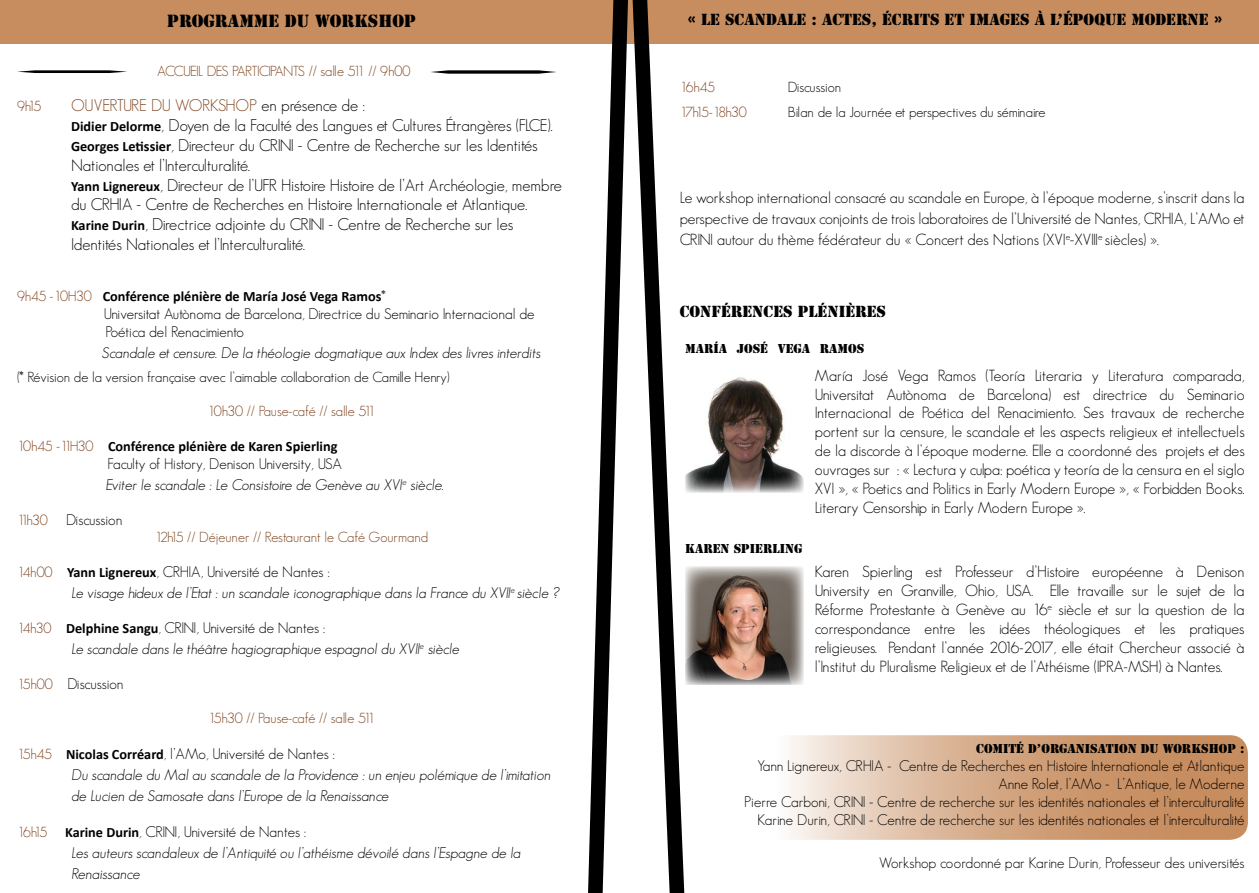
<style>
.page{position:relative;width:1259px;height:893px;background:#fff}
.page>*{position:absolute;margin:0;border:0;box-sizing:border-box;transform-origin:0 0}
.t1{font:300 16.5px/19.8px "Geosans";color:#000}
.t2{font:16.5px "Stencil Std";color:#000}
.t3{font:300 15.75px/18.9px "Geosans";color:#000;text-align:justify}
.t4{font:300 15px/21px "Geosans";color:#000}
.t5{font:15px "Stencil Std";color:#000}
.t6{font:300 14.25px "Geosans";color:#000}
.t7{font:300 14.25px "Geosans";color:#7e421c}
.t8{font:700 14.25px "Calibri";color:#000}
.t9{font:300 14.25px "Geosans";letter-spacing:-.05em;color:#7e421c}
.t10{font:300 14.25px "Geosans";letter-spacing:-.1em;color:#7e421c}
.t11{font:300 14.25px "Geosans";letter-spacing:-.03em;color:#7e421c}
.t12{font:12px "Stencil Std";color:#000}
.s1{color:#7e421c}
.s2{font-family:"Calibri";font-weight:700;font-size:14.25px}
.s3{font-family:"Geosans";font-weight:300;color:#7e421c}
.s4{font-family:"Geosans";font-weight:300}
.s5{font-size:14.25px;color:#7e421c}
.s6{font-size:14.25px}
</style>
<div class="page">
<svg style="left:707px;top:735px;width:541px;height:105px"></svg>
<div style="left:0;top:0;width:1259px;height:44px;background:#c78d5f"></div>
<svg style="left:588px;top:0;width:40px;height:893px"></svg>
<svg style="left:632px;top:0;width:52px;height:893px"></svg>
<svg style="left:17px;top:70px;width:110px;height:3px"></svg>
<svg style="left:431px;top:70px;width:125px;height:4px"></svg>
<img style="left:685px;top:566px;width:119px;height:119px">
<img style="left:685px;top:377px;width:119px;height:115px">
<p class="t2" style="left:167px;top:11px;width:250px">PROGRAMME DU WORKSHOP</p>
<p class="t9" style="left:157px;top:63px;width:255px">ACCUEIL DES PARTICIPANTS // salle 511 // 9h00</p>
<p class="t11" style="left:17px;top:98px;width:26px">9h15</p>
<p class="t1" style="left:71px;top:96px;width:492px"><span class="s1">OUVERTURE DU WORKSHOP</span> en présence de :<br><span class="s2">Didier Delorme</span>, Doyen de la Faculté des Langues et Cultures Étrangères (FLCE).<br><span class="s2">Georges Letissier</span>, Directeur du CRINI - Centre de Recherche sur les Identités Nationales et l’Interculturalité.<br><span class="s2">Yann Lignereux</span>, Directeur de l’UFR Histoire Histoire de l’Art Archéologie, membre du CRHIA - Centre de Recherches en Histoire Internationale et Atlantique.<br><span class="s2">Karine Durin</span>, Directrice adjointe du CRINI - Centre de Recherche sur les Identités Nationales et l’Interculturalité.</p>
<p class="t8" style="left:17px;top:287px;width:370px"><span class="s3">9h45 -10H30</span> Conférence plénière de María José Vega Ramos<span class="s4">*</span></p>
<p class="t4" style="left:104px;top:305px;width:432px;line-height:18px">Universitat Autònoma de Barcelona, Directrice du Seminario Internacional de<br>Poética del Renacimiento</p>
<p class="t4" style="left:102px;top:343px;width:442px">Scandale et censure. De la théologie dogmatique aux Index des livres interdits</p>
<p class="t6" style="left:17px;top:369px;width:434px">(* Révision de la version française avec l’aimable collaboration de Camille Henry)</p>
<p class="t7" style="left:208px;top:404px;width:169px">10h30 // Pause-café // salle 511</p>
<p class="t8" style="left:17px;top:437px;width:322px"><span class="s3">10h45 -11H30</span> Conférence plénière de Karen Spierling</p>
<p class="t4" style="left:105px;top:453px;width:341px">Faculty of History, Denison University, USA<br>Eviter le scandale : Le Consistoire de Genève au XVI<sup>e</sup> siècle.</p>
<p class="t4" style="left:17px;top:509px;width:107px"><span class="s5">11h30</span> Discussion</p>
<p class="t7" style="left:155px;top:529px;width:275px">12h15 // Déjeuner // Restaurant le Café Gourmand</p>
<p class="t4" style="left:71px;top:561px;width:492px;text-indent:-54px"><span class="s5">14h00</span> <span class="s2">Yann Lignereux</span>, CRHIA, Université de Nantes :<br>Le visage hideux de l’Etat : un scandale iconographique dans la France du XVII<sup>e</sup> siècle ?</p>
<p class="t4" style="left:71px;top:617px;width:392px;text-indent:-54px"><span class="s5">14h30</span> <span class="s2">Delphine Sangu</span><span class="s6">,</span> CRINI, Université de Nantes :<br>Le scandale dans le théâtre hagiographique espagnol du XVII<sup>e</sup> siècle</p>
<p class="t4" style="left:17px;top:673px;width:108px"><span class="s5">15h00</span> Discussion</p>
<p class="t7" style="left:208px;top:710px;width:169px">15h30 // Pause-café // salle 511</p>
<p class="t4" style="left:71px;top:743px;width:483px;text-indent:-54px"><span class="s5">15h45</span> <span class="s2">Nicolas Corréard</span><span class="s6">,</span> l’AMo, Université de Nantes :<br>Du scandale du Mal au scandale de la Providence : un enjeu polémique de l’imitation de Lucien de Samosate dans l’Europe de la Renaissance</p>
<p class="t4" style="left:71px;top:821px;width:453px;text-indent:-54px"><span class="s5">16h15</span> <span class="s2">Karine Durin</span><span class="s6">,</span> CRINI, Université de Nantes :<br>Les auteurs scandaleux de l’Antiquité ou l’athéisme dévoilé dans l’Espagne de la<br>Renaissance</p>
<p class="t5" style="left:687px;top:10px;width:537px">« LE SCANDALE : ACTES, ÉCRITS ET IMAGES À L’ÉPOQUE MODERNE »</p>
<p class="t11" style="left:679px;top:79px;width:37px">16h45</p>
<p class="t6" style="left:787px;top:79px;width:55px">Discussion</p>
<p class="t10" style="left:679px;top:104px;width:69px">17h15-18h30</p>
<p class="t6" style="left:787px;top:104px;width:259px">Bilan de la Journée et perspectives du séminaire</p>
<p class="t3" style="left:679px;top:187px;width:566px;line-height:21px">Le workshop international consacré au scandale en Europe, à l’époque moderne, s’inscrit dans la perspective de travaux conjoints de trois laboratoires de l’Université de Nantes, CRHIA, L’AMo et CRINI autour du thème fédérateur du « Concert des Nations (XVI<sup>e</sup>-XVIII<sup>e</sup> siècles) ».</p>
<p class="t5" style="left:679px;top:302px;width:208px">CONFÉRENCES PLÉNIÈRES</p>
<p class="t12" style="left:685px;top:340px;width:180px">MARÍA JOSÉ VEGA RAMOS</p>
<p class="t12" style="left:685px;top:541px;width:119px">KAREN SPIERLING</p>
<p class="t3" style="left:815px;top:366px;width:431px">María José Vega Ramos (Teoría Literaria y Literatura comparada, Universitat Autònoma de Barcelona) est directrice du Seminario Internacional de Poética del Renacimiento. Ses travaux de recherche portent sur la censure, le scandale et les aspects religieux et intellectuels de la discorde à l’époque moderne. Elle a coordonné des projets et des ouvrages sur : « Lectura y culpa: poética y teoría de la censura en el siglo XVI », « Poetics and Politics in Early Modern Europe », « Forbidden Books.<br>Literary Censorship in Early Modern Europe ».</p>
<p class="t3" style="left:815px;top:562px;width:431px">Karen Spierling est Professeur d’Histoire européenne à Denison University en Granville, Ohio, USA. Elle travaille sur le sujet de la Réforme Protestante à Genève au 16<sup>e</sup> siècle et sur la question de la correspondance entre les idées théologiques et les pratiques religieuses. Pendant l’année 2016-2017, elle était Chercheur associé à l’Institut du Pluralisme Religieux et de l’Athéisme (IPRA-MSH) à Nantes.</p>
<p class="t12" style="left:976px;top:740px;width:270px">COMITÉ D’ORGANISATION DU WORKSHOP :</p>
<p class="t4" style="left:744px;top:756px;width:502px;line-height:18px;text-align:right">Yann Lignereux, CRHIA - Centre de Recherches en Histoire Internationale et Atlantique Anne Rolet, l’AMo - L’Antique, le Moderne<br>Pierre Carboni, CRINI - Centre de recherche sur les identités nationales et l’interculturalité Karine Durin, CRINI - Centre de recherche sur les identités nationales et l’interculturalité</p>
<p class="t4" style="left:879px;top:853px;width:367px">Workshop coordonné par Karine Durin, Professeur des universités</p>
</div>
